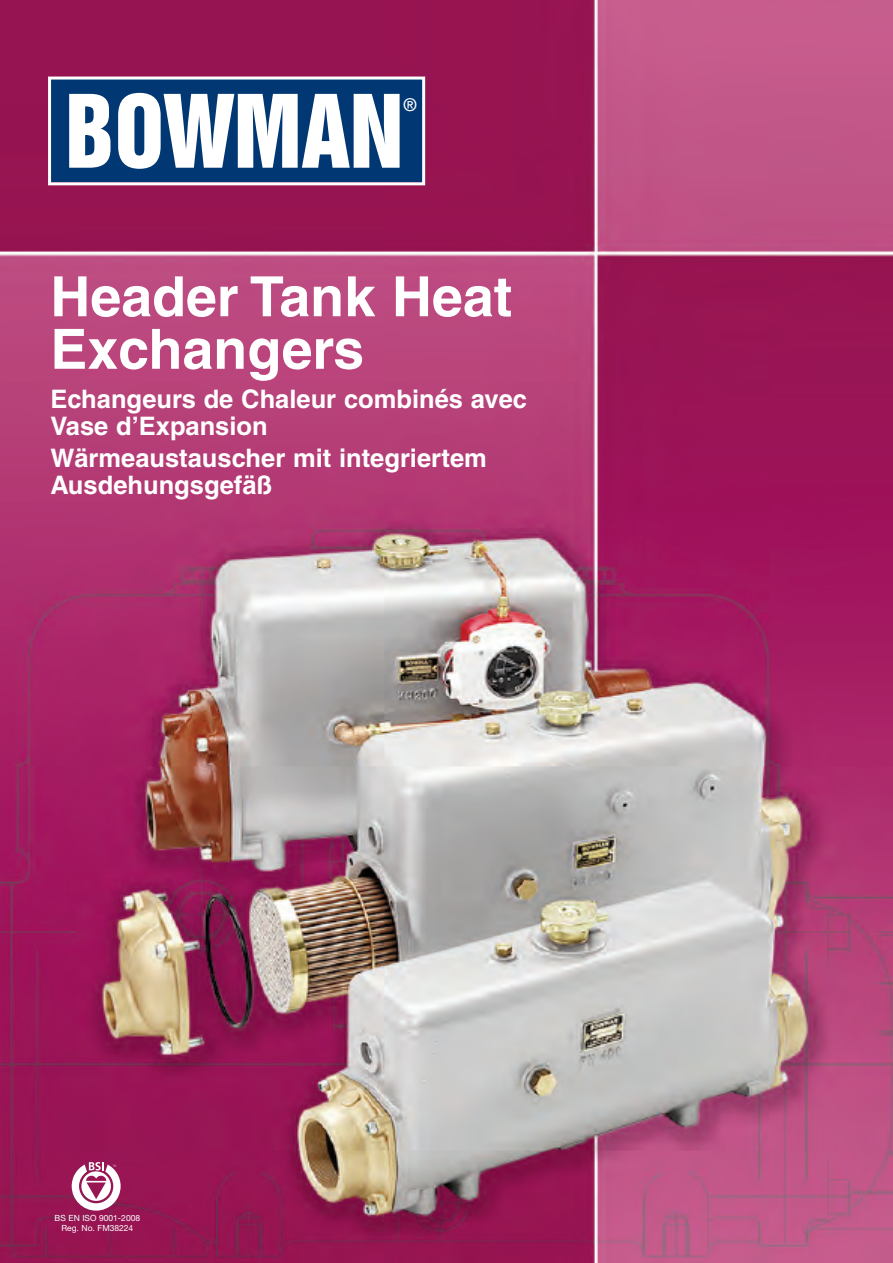
<style>
.page{position:relative;width:893px;height:1263px;background:#fff}
.page>*{position:absolute;margin:0;border:0;box-sizing:border-box;transform-origin:0 0}
.t1{font:700 55.5px/52.5px "Helvetica";color:#fff}
.t2{font:700 25.5px/27px "Helvetica";color:#fff}
.t3{font:500 17.7px "Helvetica Neue";color:#fff}
.t4{font:8.55px/10.2px "Helvetica Neue";color:#fff;text-align:center}
</style>
<div class="page">
<img style="left:0;top:0;width:893px;height:1263px">
<div style="left:51px;top:80px;width:371px;height:102px;background:#013874"></div>
<div style="left:48px;top:77px;width:377px;height:108px;border:3px solid #fff"></div>
<svg style="left:69px;top:93px;width:331px;height:76px"></svg>
<svg style="left:72px;top:1162px;width:49px;height:48px"></svg>
<p class="t3" style="left:403px;top:94px;width:15px">®</p>
<h1 class="t1" style="left:50px;top:276px;width:463px">Header Tank Heat<br>Exchangers</h1>
<p class="t2" style="left:50px;top:388px;width:478px">Echangeurs de Chaleur combinés avec<br>Vase d’Expansion</p>
<p class="t2" style="left:50px;top:446px;width:438px">Wärmeaustauscher mit integriertem<br>Ausdehungsgefäß</p>
<p class="t4" style="left:55px;top:1214px;width:87px">BS EN ISO 9001-2008<br>Reg. No. FM38224</p>
</div>
